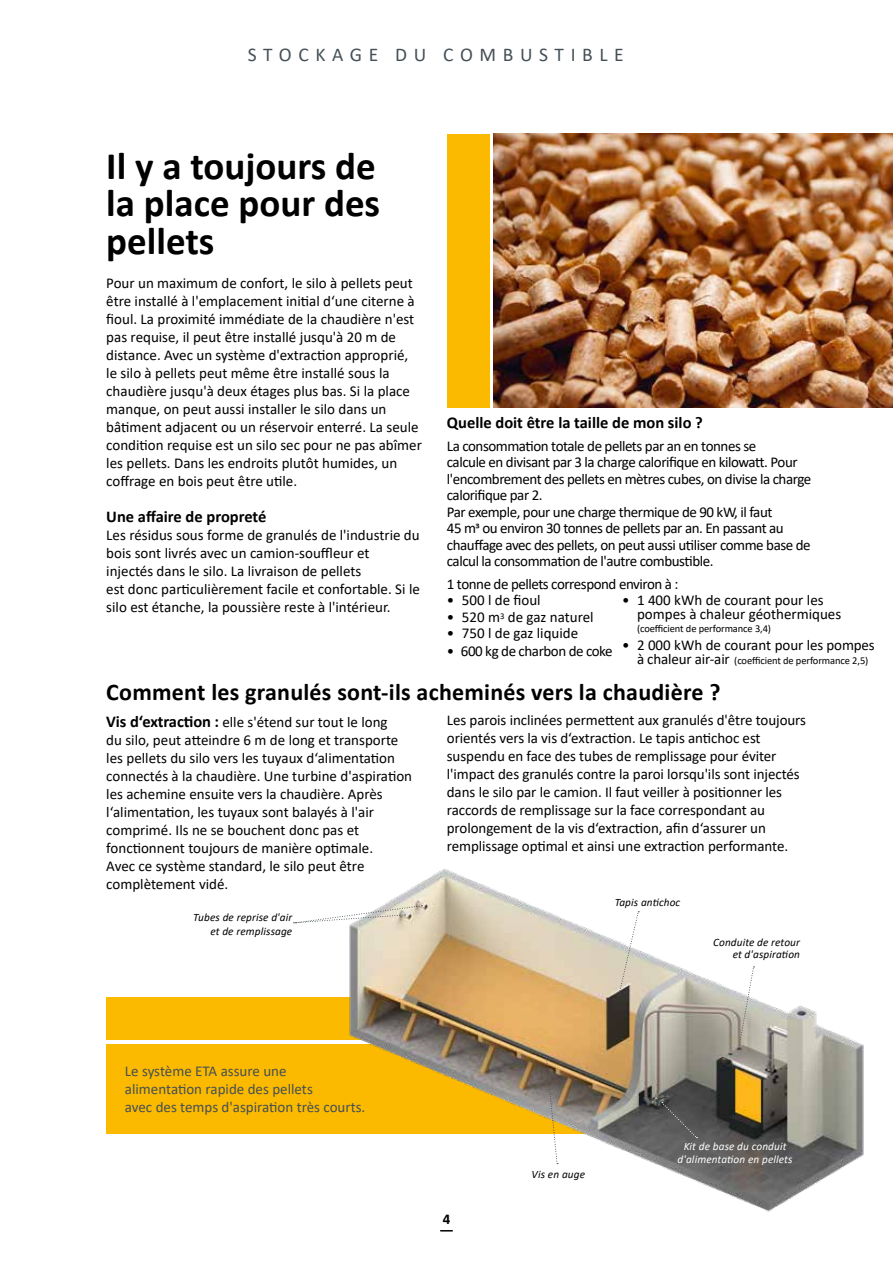
<style>
.page{position:relative;width:893px;height:1263px;background:#fff}
.page>*{position:absolute;margin:0;border:0;box-sizing:border-box;transform-origin:0 0}
.t1{font:700 39px/37.5px "Calibri";color:#000;text-align:justify}
.t2{font:700 24px "Calibri";letter-spacing:.01em;color:#000}
.t3{font:19.5px "Calibri";letter-spacing:.34em;color:#455055}
.t4{font:700 16.5px "Calibri";color:#000}
.t5{font:15px/18px "Calibri";letter-spacing:-.005em;color:#000}
.t6{font:15px/16.5px "Calibri";letter-spacing:-.03em;color:#000}
.t7{font:15px/18px "Calibri";color:#455055}
.t8{font:700 15px "Calibri";color:#000}
.t9{font:italic 11.25px/13.5px "Calibri";letter-spacing:.01em;color:#000;text-align:right}
.t10{font:italic 11.25px/13.5px "Calibri";letter-spacing:.01em;color:#fff;text-align:center}
.t11{font:10.5px "Calibri";letter-spacing:-.01em;color:#000}
.s1{font-size:15px}
.s2{font-weight:700;font-size:16.5px}
</style>
<div class="page">
<div style="left:106px;top:1044px;width:497px;height:90px;background:#fbb900"></div>
<div style="left:106px;top:997px;width:461px;height:43px;background:#fbb900"></div>
<img style="left:293px;top:869px;width:571px;height:343px">
<svg style="left:662px;top:1102px;width:35px;height:36px"></svg>
<svg style="left:546px;top:1056px;width:12px;height:108px"></svg>
<svg style="left:619px;top:911px;width:20px;height:85px"></svg>
<svg style="left:738px;top:966px;width:17px;height:84px"></svg>
<svg style="left:293px;top:905px;width:129px;height:18px"></svg>
<img style="left:494px;top:134px;width:399px;height:274px">
<div style="left:447px;top:134px;width:42px;height:274px;background:#fbb900"></div>
<h3 class="t3" style="left:248px;top:41px;width:377px">STOCKAGE DU COMBUSTIBLE</h3>
<h1 class="t1" style="left:106px;top:146px;width:275px">Il y a toujours de la place pour des pellets</h1>
<p class="t5" style="left:106px;top:273px;width:317px">Pour un maximum de confort, le silo à pellets peut être installé à l'emplacement initial d‘une citerne à fioul. La proximité immédiate de la chaudière n'est pas requise, il peut être installé jusqu'à 20 m de distance. Avec un système d'extraction approprié, le silo à pellets peut même être installé sous la chaudière jusqu'à deux étages plus bas. Si la place manque, on peut aussi installer le silo dans un bâtiment adjacent ou un réservoir enterré. La seule condition requise est un silo sec pour ne pas abîmer les pellets. Dans les endroits plutôt humides, un coffrage en bois peut être utile.</p>
<p class="t4" style="left:106px;top:504px;width:162px">Une affaire de propreté</p>
<p class="t5" style="left:106px;top:525px;width:315px">Les résidus sous forme de granulés de l'industrie du bois sont livrés avec un camion-souffleur et injectés dans le silo. La livraison de pellets<br>est donc particulièrement facile et confortable. Si le silo est étanche, la poussière reste à l'intérieur.</p>
<p class="t4" style="left:447px;top:411px;width:258px">Quelle doit être la taille de mon silo ?</p>
<p class="t6" style="left:447px;top:437px;width:366px">La consommation totale de pellets par an en tonnes se<br>calcule en divisant par 3 la charge calorifique en kilowatt. Pour l'encombrement des pellets en mètres cubes, on divise la charge calorifique par 2.<br>Par exemple, pour une charge thermique de 90 kW, il faut<br>45 m3 ou environ 30 tonnes de pellets par an. En passant au chauffage avec des pellets, on peut aussi utiliser comme base de calcul la consommation de l'autre combustible.</p>
<p class="t6" style="left:447px;top:575px;width:233px">1 tonne de pellets correspond environ à :</p>
<p class="t5" style="left:447px;top:591px;width:95px">• 500 l de fioul</p>
<p class="t5" style="left:447px;top:607px;width:148px">• 520 m<sup>3</sup> de gaz naturel</p>
<p class="t5" style="left:447px;top:624px;width:133px">• 750 l de gaz liquide</p>
<p class="t6" style="left:447px;top:643px;width:167px">• 600 kg de charbon de coke</p>
<p class="t5" style="left:637px;top:593px;width:206px;line-height:13.5px;text-indent:-15px">• 1 400 kWh de courant pour les pompes à chaleur géothermiques</p>
<p class="t11" style="left:637px;top:621px;width:136px">(coefficient de performance 3,4)</p>
<p class="t5" style="left:622px;top:636px;width:254px">• 2 000 kWh de courant pour les pompes</p>
<p class="t11" style="left:637px;top:653px;width:233px"><span class="s1">à chaleur air-air</span> (coefficient de performance 2,5)</p>
<h2 class="t2" style="left:106px;top:675px;width:616px">Comment les granulés sont-ils acheminés vers la chaudière ?</h2>
<p class="t5" style="left:106px;top:712px;width:307px"><span class="s2">Vis d‘extraction :</span> elle s'étend sur tout le long<br>du silo, peut atteindre 6 m de long et transporte les pellets du silo vers les tuyaux d‘alimentation connectés à la chaudière. Une turbine d'aspiration les achemine ensuite vers la chaudière. Après l‘alimentation, les tuyaux sont balayés à l'air comprimé. Ils ne se bouchent donc pas et fonctionnent toujours de manière optimale.<br>Avec ce système standard, le silo peut être complètement vidé.</p>
<p class="t5" style="left:447px;top:711px;width:361px">Les parois inclinées permettent aux granulés d'être toujours orientés vers la vis d‘extraction. Le tapis antichoc est suspendu en face des tubes de remplissage pour éviter l'impact des granulés contre la paroi lorsqu'ils sont injectés dans le silo par le camion. Il faut veiller à positionner les raccords de remplissage sur la face correspondant au prolongement de la vis d‘extraction, afin d‘assurer un remplissage optimal et ainsi une extraction performante.</p>
<p class="t9" style="left:193px;top:910px;width:101px">Tubes de reprise d'air et de remplissage</p>
<p class="t9" style="left:615px;top:895px;width:67px">Tapis antichoc</p>
<p class="t9" style="left:713px;top:936px;width:88px;line-height:12px">Conduite de retour et d'aspiration</p>
<p class="t7" style="left:125px;top:1061px;width:242px">Le système ETA assure une alimentation rapide des pellets<br>avec des temps d'aspiration très courts.</p>
<p class="t8" style="left:443px;top:1208px;width:9px">4</p>
<p class="t9" style="left:532px;top:1167px;width:55px">Vis en auge</p>
<p class="t10" style="left:678px;top:1138px;width:116px">Kit de base du conduit d'alimentation en pellets</p>
</div>
